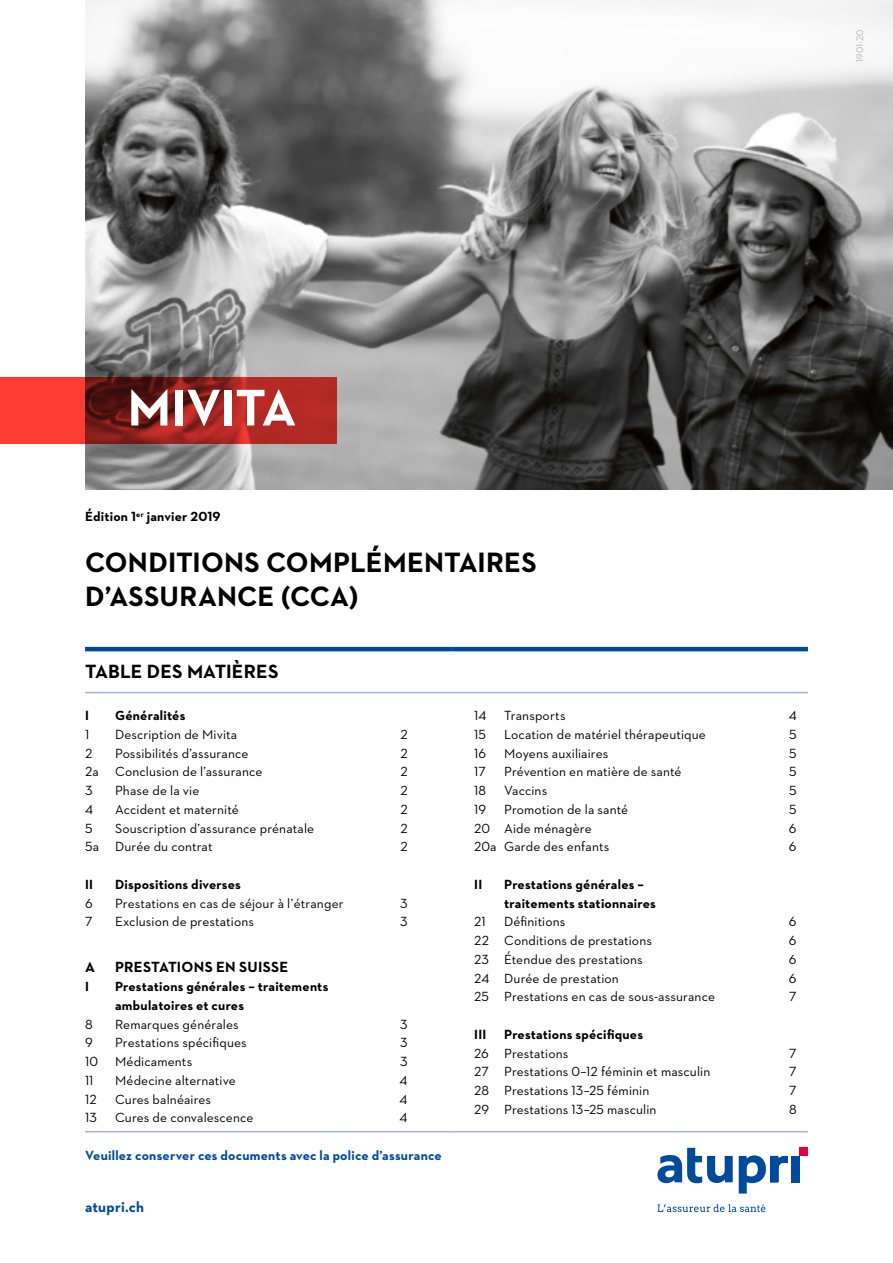
<style>
.page{position:relative;width:893px;height:1263px;background:#fff}
.page>*{position:absolute;margin:0;border:0;box-sizing:border-box;transform-origin:0 0}
.t1{font:700 52.5px "Neutraface 2 Text";letter-spacing:-.01em;color:#fff}
.t2{font:700 28.5px/34.5px "Neutraface 2 Text";letter-spacing:.005em;color:#000}
.t3{font:700 19.5px "Neutraface 2 Text";letter-spacing:.01em;color:#000}
.t4{font:700 15px "Neutraface 2 Text";letter-spacing:.02em;color:#000}
.t5{font:700 15px "Neutraface 2 Text";letter-spacing:.01em;color:#004a9b}
.t6{font:13.5px "Neutraface 2 Text";letter-spacing:.01em;color:#000}
.t7{font:700 13.5px/18.8px "Neutraface 2 Text";letter-spacing:.015em;color:#000}
.t8{font:700 13.5px "Neutraface 2 Text";letter-spacing:.015em;color:#004a9b}
.t9{font:9.75px "Neutraface 2 Text";color:#b1b2b3}
</style>
<div class="page">
<svg style="left:658px;top:1204px;width:107px;height:8px"></svg>
<div style="left:800px;top:1148px;width:8px;height:8px;background:#e4003d"></div>
<svg style="left:657px;top:1148px;width:76px;height:35px"></svg>
<svg style="left:739px;top:1155px;width:49px;height:38px"></svg>
<div style="left:792px;top:1156px;width:8px;height:26px;background:#004a9b"></div>
<img style="left:85px;top:0;width:808px;height:489px">
<svg style="left:0;top:377px;width:337px;height:66px;background:#ae2823"></svg>
<hr style="left:85px;top:647px;width:368px;height:4px;background:#004a9b">
<hr style="left:453px;top:647px;width:355px;height:4px;background:#004a9b">
<hr style="left:85px;top:692px;width:368px;height:1px;background:#a6afd9">
<hr style="left:85px;top:1131px;width:368px;height:1px;background:#a6afd9">
<hr style="left:453px;top:692px;width:355px;height:1px;background:#a6afd9">
<hr style="left:453px;top:1131px;width:355px;height:1px;background:#a6afd9">
<p class="t9" style="left:854px;top:62px;width:34px;rotate:-90deg">1901-20</p>
<h1 class="t1" style="left:128px;top:377px;width:170px">MIVITA</h1>
<p class="t7" style="left:85px;top:507px;width:137px">Édition 1<sup>er</sup> janvier 2019</p>
<h2 class="t2" style="left:85px;top:545px;width:453px">CONDITIONS COMPLÉMENTAIRES<br>D’ASSURANCE (CCA)</h2>
<h3 class="t3" style="left:85px;top:660px;width:195px">TABLE DES MATIÈRES</h3>
<p class="t7" style="left:85px;top:706px;width:5px">I</p>
<p class="t7" style="left:115px;top:706px;width:72px">Généralités</p>
<p class="t6" style="left:85px;top:726px;width:6px">1</p>
<p class="t6" style="left:115px;top:726px;width:124px">Description de Mivita</p>
<p class="t6" style="left:400px;top:726px;width:9px">2</p>
<p class="t6" style="left:85px;top:745px;width:9px">2</p>
<p class="t6" style="left:115px;top:745px;width:135px">Possibilités d’assurance</p>
<p class="t6" style="left:400px;top:745px;width:9px">2</p>
<p class="t6" style="left:85px;top:764px;width:179px">2a Conclusion de l’assurance</p>
<p class="t6" style="left:400px;top:764px;width:9px">2</p>
<p class="t6" style="left:85px;top:782px;width:9px">3</p>
<p class="t6" style="left:115px;top:782px;width:86px">Phase de la vie</p>
<p class="t6" style="left:400px;top:782px;width:9px">2</p>
<p class="t6" style="left:85px;top:801px;width:9px">4</p>
<p class="t6" style="left:115px;top:801px;width:125px">Accident et maternité</p>
<p class="t6" style="left:400px;top:801px;width:9px">2</p>
<p class="t6" style="left:85px;top:820px;width:9px">5</p>
<p class="t6" style="left:115px;top:820px;width:201px">Souscription d’assurance prénatale</p>
<p class="t6" style="left:400px;top:820px;width:9px">2</p>
<p class="t6" style="left:85px;top:839px;width:129px">5a Durée du contrat</p>
<p class="t6" style="left:400px;top:839px;width:9px">2</p>
<p class="t7" style="left:85px;top:875px;width:10px">II</p>
<p class="t7" style="left:115px;top:875px;width:127px">Dispositions diverses</p>
<p class="t6" style="left:85px;top:895px;width:9px">6</p>
<p class="t6" style="left:115px;top:895px;width:230px">Prestations en cas de séjour à l’étranger</p>
<p class="t6" style="left:400px;top:895px;width:9px">3</p>
<p class="t6" style="left:85px;top:914px;width:9px">7</p>
<p class="t6" style="left:115px;top:914px;width:140px">Exclusion de prestations</p>
<p class="t6" style="left:400px;top:914px;width:9px">3</p>
<p class="t4" style="left:85px;top:958px;width:11px">A</p>
<p class="t4" style="left:115px;top:958px;width:175px">PRESTATIONS EN SUISSE</p>
<p class="t7" style="left:85px;top:977px;width:5px">I</p>
<p class="t7" style="left:115px;top:977px;width:215px">Prestations générales – traitements ambulatoires et cures</p>
<p class="t6" style="left:85px;top:1016px;width:9px">8</p>
<p class="t6" style="left:115px;top:1016px;width:125px">Remarques générales</p>
<p class="t6" style="left:400px;top:1016px;width:9px">3</p>
<p class="t6" style="left:85px;top:1035px;width:9px">9</p>
<p class="t6" style="left:115px;top:1035px;width:133px">Prestations spécifiques</p>
<p class="t6" style="left:400px;top:1035px;width:9px">3</p>
<p class="t6" style="left:85px;top:1053px;width:15px">10</p>
<p class="t6" style="left:115px;top:1053px;width:79px">Médicaments</p>
<p class="t6" style="left:400px;top:1053px;width:9px">3</p>
<p class="t6" style="left:85px;top:1072px;width:10px">11</p>
<p class="t6" style="left:115px;top:1072px;width:122px">Médecine alternative</p>
<p class="t6" style="left:400px;top:1072px;width:9px">4</p>
<p class="t6" style="left:85px;top:1091px;width:13px">12</p>
<p class="t6" style="left:115px;top:1091px;width:98px">Cures balnéaires</p>
<p class="t6" style="left:400px;top:1091px;width:9px">4</p>
<p class="t6" style="left:85px;top:1110px;width:13px">13</p>
<p class="t6" style="left:115px;top:1110px;width:140px">Cures de convalescence</p>
<p class="t6" style="left:400px;top:1110px;width:9px">4</p>
<p class="t8" style="left:85px;top:1148px;width:358px">Veuillez conserver ces documents avec la police d’assurance</p>
<p class="t5" style="left:85px;top:1198px;width:61px">atupri.ch</p>
<p class="t6" style="left:474px;top:707px;width:14px">14</p>
<p class="t6" style="left:504px;top:707px;width:63px">Transports</p>
<p class="t6" style="left:789px;top:707px;width:9px">4</p>
<p class="t6" style="left:474px;top:726px;width:13px">15</p>
<p class="t6" style="left:504px;top:726px;width:203px">Location de matériel thérapeutique</p>
<p class="t6" style="left:789px;top:726px;width:9px">5</p>
<p class="t6" style="left:474px;top:745px;width:13px">16</p>
<p class="t6" style="left:504px;top:745px;width:106px">Moyens auxiliaires</p>
<p class="t6" style="left:789px;top:745px;width:9px">5</p>
<p class="t6" style="left:474px;top:764px;width:13px">17</p>
<p class="t6" style="left:504px;top:764px;width:179px">Prévention en matière de santé</p>
<p class="t6" style="left:789px;top:764px;width:9px">5</p>
<p class="t6" style="left:474px;top:782px;width:13px">18</p>
<p class="t6" style="left:504px;top:782px;width:45px">Vaccins</p>
<p class="t6" style="left:789px;top:782px;width:9px">5</p>
<p class="t6" style="left:474px;top:801px;width:13px">19</p>
<p class="t6" style="left:504px;top:801px;width:126px">Promotion de la santé</p>
<p class="t6" style="left:789px;top:801px;width:9px">5</p>
<p class="t6" style="left:474px;top:820px;width:119px">20 Aide ménagère</p>
<p class="t6" style="left:789px;top:820px;width:9px">6</p>
<p class="t6" style="left:474px;top:839px;width:137px">20a Garde des enfants</p>
<p class="t6" style="left:789px;top:839px;width:9px">6</p>
<p class="t7" style="left:474px;top:875px;width:10px">II</p>
<p class="t7" style="left:504px;top:875px;width:153px">Prestations générales – traitements stationnaires</p>
<p class="t6" style="left:474px;top:914px;width:13px">21</p>
<p class="t6" style="left:504px;top:914px;width:63px">Définitions</p>
<p class="t6" style="left:789px;top:914px;width:9px">6</p>
<p class="t6" style="left:474px;top:932px;width:179px">22 Conditions de prestations</p>
<p class="t6" style="left:789px;top:932px;width:9px">6</p>
<p class="t6" style="left:474px;top:951px;width:170px">23 Étendue des prestations</p>
<p class="t6" style="left:789px;top:951px;width:9px">6</p>
<p class="t6" style="left:474px;top:970px;width:146px">24 Durée de prestation</p>
<p class="t6" style="left:789px;top:970px;width:9px">6</p>
<p class="t6" style="left:474px;top:989px;width:242px">25 Prestations en cas de sous-assurance</p>
<p class="t6" style="left:789px;top:989px;width:9px">7</p>
<p class="t7" style="left:474px;top:1025px;width:14px">III</p>
<p class="t7" style="left:504px;top:1025px;width:140px">Prestations spécifiques</p>
<p class="t6" style="left:474px;top:1045px;width:96px">26 Prestations</p>
<p class="t6" style="left:789px;top:1045px;width:9px">7</p>
<p class="t6" style="left:474px;top:1064px;width:238px">27 Prestations 0–12 féminin et masculin</p>
<p class="t6" style="left:789px;top:1064px;width:9px">7</p>
<p class="t6" style="left:474px;top:1082px;width:177px">28 Prestations 13–25 féminin</p>
<p class="t6" style="left:789px;top:1082px;width:9px">7</p>
<p class="t6" style="left:474px;top:1101px;width:184px">29 Prestations 13–25 masculin</p>
<p class="t6" style="left:789px;top:1101px;width:9px">8</p>
</div>
